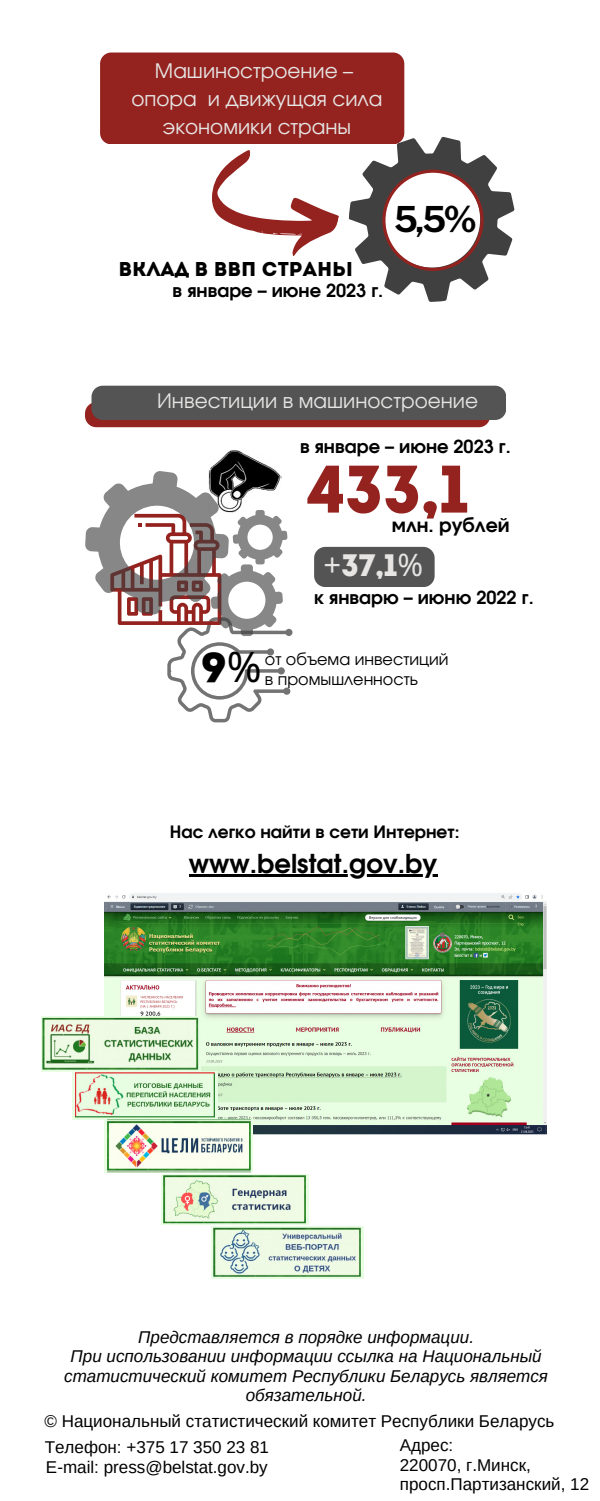
<style>
.page{position:relative;width:600px;height:1501px;background:#fff}
.page>*{position:absolute;margin:0;border:0;box-sizing:border-box;transform-origin:0 0}
.t1{font:67px "Intro";color:#94221e}
.t2{font:42px "Intro";color:#000}
.t3{font:700 36px "Public Sans";color:#000}
.t4{font:31px "Intro";color:#e6e5e4}
.t5{font:700 26px "Evolventa";color:#000}
.t6{font:20px/27.8px "Evolventa";color:#e6e5e4;text-align:center}
.t7{font:20px "Intro";color:#000}
.t8{font:700 19px "Evolventa";color:#000}
.t9{font:700 18px "Evolventa";color:#000}
.t10{font:17px "Arimo";color:#000}
.t11{font:italic 17px/19.5px "Arimo";color:#000;text-align:center}
.t12{font:700 17px "Evolventa";color:#000}
.t13{font:16px "Evolventa";color:#000}
.s1{font-family:"Noto Sans"}
</style>
<div class="page">
<img style="left:210px;top:450px;width:65px;height:20px">
<div style="left:85px;top:402px;width:405px;height:25px;background:#94221e;border-radius:11px"></div>
<div style="left:91px;top:385px;width:415px;height:35px;background:#545454;border-radius:11px"></div>
<div style="left:314px;top:547px;width:121px;height:40px;background:#545454;border-radius:11px"></div>
<svg style="left:85px;top:470px;width:208px;height:252px"></svg>
<img style="left:104px;top:893px;width:442px;height:241px">
<img style="left:42px;top:1015px;width:158px;height:56px">
<img style="left:73px;top:1071px;width:144px;height:48px">
<img style="left:104px;top:1119px;width:148px;height:52px">
<img style="left:162px;top:1174px;width:146px;height:50px">
<img style="left:212px;top:1226px;width:151px;height:52px">
<div style="left:100px;top:52px;width:304px;height:92px;background:#94221e;border-radius:11px"></div>
<svg style="left:212px;top:137px;width:302px;height:165px"></svg>
<hr style="left:189px;top:874px;width:248px;height:2px;background:#000">
<p class="t6" style="left:155px;top:58px;width:200px">Машиностроение –</p>
<p class="t6" style="left:131px;top:86px;width:253px">опора и движущая сила экономики страны</p>
<p class="t7" style="left:119px;top:261px;width:236px">Вклад в ВВП страны</p>
<p class="t9" style="left:173px;top:283px;width:212px">в январе – июне 2023 г.</p>
<p class="t3" style="left:394px;top:197px;width:85px">5,5%</p>
<p class="t6" style="left:157px;top:388px;width:322px">Инвестиции в машиностроение</p>
<p class="t9" style="left:300px;top:438px;width:212px">в январе – июне 2023 г.</p>
<p class="t1" style="left:306px;top:462px;width:164px">433,1</p>
<p class="t8" style="left:392px;top:517px;width:119px">млн. рублей</p>
<p class="t4" style="left:323px;top:552px;width:101px"><span class="s1">+</span>37,1<span class="s1">%</span></p>
<p class="t9" style="left:314px;top:589px;width:221px">к январю – июню 2022 г.</p>
<p class="t2" style="left:201px;top:650px;width:62px">9<span class="s1">%</span></p>
<p class="t13" style="left:265px;top:652px;width:185px">от объема инвестиций</p>
<p class="t13" style="left:265px;top:671px;width:155px">в промышленность</p>
<p class="t12" style="left:170px;top:824px;width:291px">Нас легко найти в сети Интернет:</p>
<p class="t5" style="left:189px;top:852px;width:250px">www.belstat.gov.by</p>
<p class="t11" style="left:138px;top:1326px;width:337px">Представляется в порядке информации.</p>
<p class="t11" style="left:64px;top:1346px;width:485px">При использовании информации ссылка на Национальный статистический комитет Республики Беларусь является обязательной.</p>
<p class="t10" style="left:44px;top:1411px;width:511px">© Национальный статистический комитет Республики Беларусь</p>
<p class="t10" style="left:45px;top:1437px;width:226px">Телефон: +375 17 350 23 81</p>
<p class="t10" style="left:46px;top:1457px;width:223px">E-mail: press@belstat.gov.by</p>
<p class="t10" style="left:400px;top:1435px;width:55px">Адрес:</p>
<p class="t10" style="left:400px;top:1454px;width:133px">220070, г.Минск,</p>
<p class="t10" style="left:400px;top:1474px;width:191px">просп.Партизанский, 12</p>
</div>
